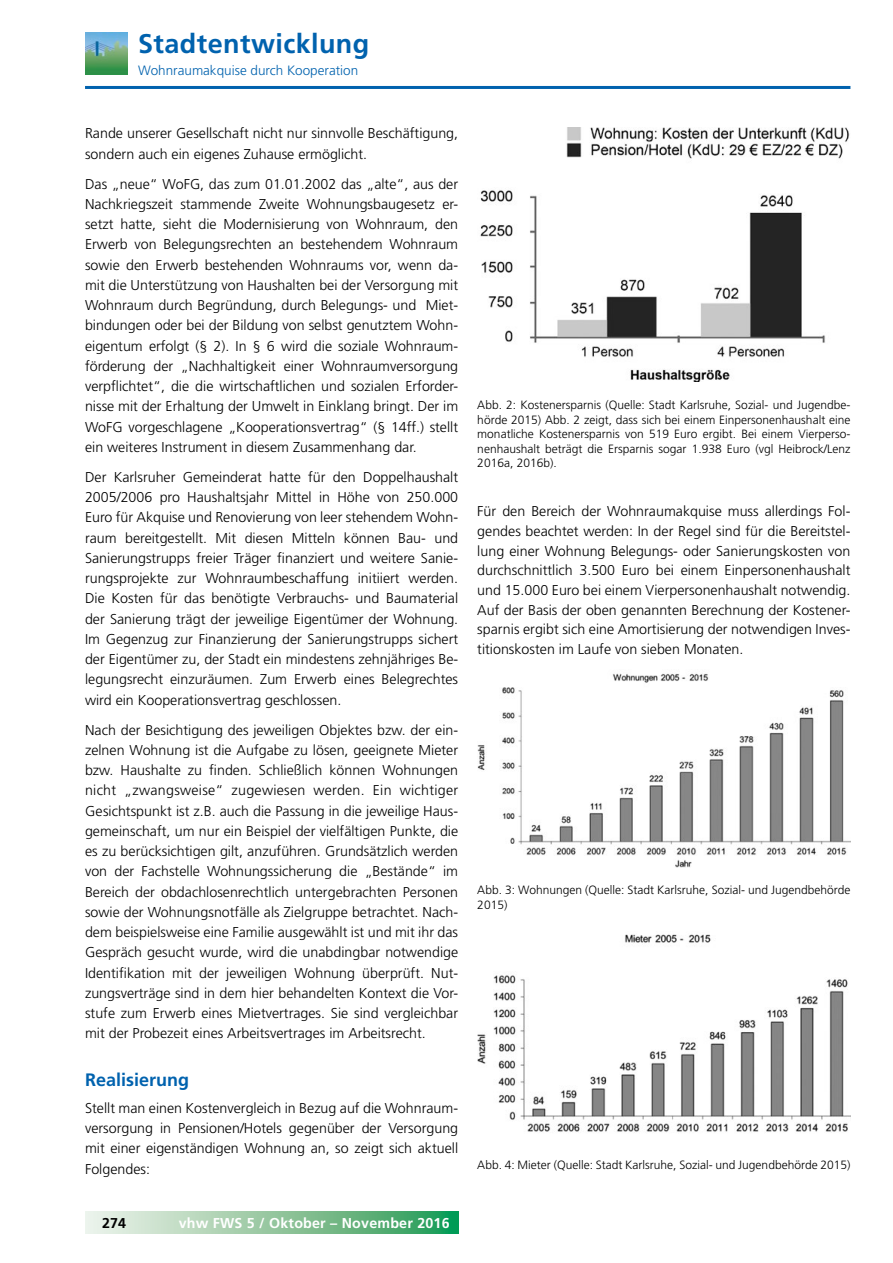
<style>
.page{position:relative;width:893px;height:1263px;background:#fff}
.page>*{position:absolute;margin:0;border:0;box-sizing:border-box;transform-origin:0 0}
.t1{font:700 27px "Frutiger LT";letter-spacing:.015em;color:#0062ae}
.t2{font:700 18px "Frutiger LT";color:#0062ae}
.t3{font:300 14.25px/20.2px "Frutiger LT";color:#000;text-align:justify}
.t4{font:700 14.25px "Frutiger LT";letter-spacing:.015em;color:#fff}
.t5{font:700 14.25px "Frutiger LT";color:#000}
.t6{font:300 13.5px "Frutiger LT";color:#0062ae}
.t7{font:300 12px/14.5px "Frutiger CE";color:#000;text-align:justify}
</style>
<div class="page">
<hr style="left:85px;top:86px;width:765px;height:3px;background:#0062ae">
<svg style="left:85px;top:1212px;width:373px;height:21px;background:#8dc69f"></svg>
<img style="left:85px;top:32px;width:42px;height:43px">
<img style="left:480px;top:128px;width:370px;height:253px">
<img style="left:477px;top:673px;width:373px;height:195px">
<img style="left:477px;top:934px;width:373px;height:199px">
<h1 class="t1" style="left:138px;top:28px;width:233px">Stadtentwicklung</h1>
<p class="t6" style="left:138px;top:62px;width:222px">Wohnraumakquise durch Kooperation</p>
<p class="t3" style="left:85px;top:123px;width:375px">Rande unserer Gesellschaft nicht nur sinnvolle Beschäftigung, sondern auch ein eigenes Zuhause ermöglicht.</p>
<p class="t3" style="left:85px;top:174px;width:375px">Das „neue“ WoFG, das zum 01.01.2002 das „alte“, aus der Nachkriegszeit stammende Zweite Wohnungsbaugesetz er&shy;setzt hatte, sieht die Modernisierung von Wohnraum, den Erwerb von Belegungsrechten an bestehendem Wohnraum sowie den Erwerb bestehenden Wohnraums vor, wenn da&shy;mit die Unterstützung von Haushalten bei der Versorgung mit Wohnraum durch Begründung, durch Belegungs- und Miet&shy;bindungen oder bei der Bildung von selbst genutztem Wohn&shy;eigentum erfolgt (§ 2). In § 6 wird die soziale Wohnraum&shy;förderung der „Nachhaltigkeit einer Wohnraumversorgung verpflichtet“, die die wirtschaftlichen und sozialen Erforder&shy;nisse mit der Erhaltung der Umwelt in Einklang bringt. Der im WoFG vorgeschlagene „Kooperationsvertrag“ (§ 14ff.) stellt ein weiteres Instrument in diesem Zusammenhang dar.</p>
<p class="t3" style="left:85px;top:467px;width:375px">Der Karlsruher Gemeinderat hatte für den Doppelhaushalt 2005/2006 pro Haushaltsjahr Mittel in Höhe von 250.000<br>Euro für Akquise und Renovierung von leer stehendem Wohn&shy;raum bereitgestellt. Mit diesen Mitteln können Bau- und Sanierungstrupps freier Träger finanziert und weitere Sanie&shy;rungsprojekte zur Wohnraumbeschaffung initiiert werden.<br>Die Kosten für das benötigte Verbrauchs- und Baumaterial der Sanierung trägt der jeweilige Eigentümer der Wohnung.<br>Im Gegenzug zur Finanzierung der Sanierungstrupps sichert der Eigentümer zu, der Stadt ein mindestens zehnjähriges Be&shy;legungsrecht einzuräumen. Zum Erwerb eines Belegrechtes wird ein Kooperationsvertrag geschlossen.</p>
<p class="t3" style="left:85px;top:720px;width:375px">Nach der Besichtigung des jeweiligen Objektes bzw. der ein&shy;zelnen Wohnung ist die Aufgabe zu lösen, geeignete Mieter bzw. Haushalte zu finden. Schließlich können Wohnungen nicht „zwangsweise“ zugewiesen werden. Ein wichtiger Gesichtspunkt ist z.B. auch die Passung in die jeweilige Haus&shy;gemeinschaft, um nur ein Beispiel der vielfältigen Punkte, die es zu berücksichtigen gilt, anzuführen. Grundsätzlich werden von der Fachstelle Wohnungssicherung die „Bestände“ im Bereich der obdachlosenrechtlich untergebrachten Personen sowie der Wohnungsnotfälle als Zielgruppe betrachtet. Nach&shy;dem beispielsweise eine Familie ausgewählt ist und mit ihr das Gespräch gesucht wurde, wird die unabdingbar notwendige Identifikation mit der jeweiligen Wohnung überprüft. Nut&shy;zungsverträge sind in dem hier behandelten Kontext die Vor&shy;stufe zum Erwerb eines Mietvertrages. Sie sind vergleichbar mit der Probezeit eines Arbeitsvertrages im Arbeitsrecht.</p>
<p class="t2" style="left:85px;top:1069px;width:106px">Realisierung</p>
<p class="t3" style="left:85px;top:1098px;width:375px">Stellt man einen Kostenvergleich in Bezug auf die Wohnraum&shy;versorgung in Pensionen/Hotels gegenüber der Versorgung mit einer eigenständigen Wohnung an, so zeigt sich aktuell Folgendes:</p>
<p class="t5" style="left:102px;top:1214px;width:26px">274</p>
<p class="t4" style="left:179px;top:1214px;width:272px">vhw FWS 5 / Oktober – November 2016</p>
<p class="t7" style="left:477px;top:398px;width:375px">Abb. 2: Kostenersparnis (Quelle: Stadt Karlsruhe, Sozial- und Jugendbe&shy;hörde 2015) Abb. 2 zeigt, dass sich bei einem Einpersonenhaushalt eine monatliche Kostenersparnis von 519 Euro ergibt. Bei einem Vierperso&shy;nenhaushalt beträgt die Ersparnis sogar 1.938 Euro (vgl Heibrock/Lenz 2016a, 2016b).</p>
<p class="t3" style="left:477px;top:502px;width:375px;line-height:19.6px">Für den Bereich der Wohnraumakquise muss allerdings Fol&shy;gendes beachtet werden: In der Regel sind für die Bereitstel&shy;lung einer Wohnung Belegungs- oder Sanierungskosten von durchschnittlich 3.500 Euro bei einem Einpersonenhaushalt und 15.000 Euro bei einem Vierpersonenhaushalt notwendig.<br>Auf der Basis der oben genannten Berechnung der Kostener&shy;sparnis ergibt sich eine Amortisierung der notwendigen Inves&shy;titionskosten im Laufe von sieben Monaten.</p>
<p class="t7" style="left:477px;top:883px;width:375px">Abb. 3: Wohnungen (Quelle: Stadt Karlsruhe, Sozial- und Jugendbehörde<br>2015)</p>
<p class="t7" style="left:477px;top:1157px;width:375px">Abb. 4: Mieter (Quelle: Stadt Karlsruhe, Sozial- und Jugendbehörde 2015)</p>
</div>
